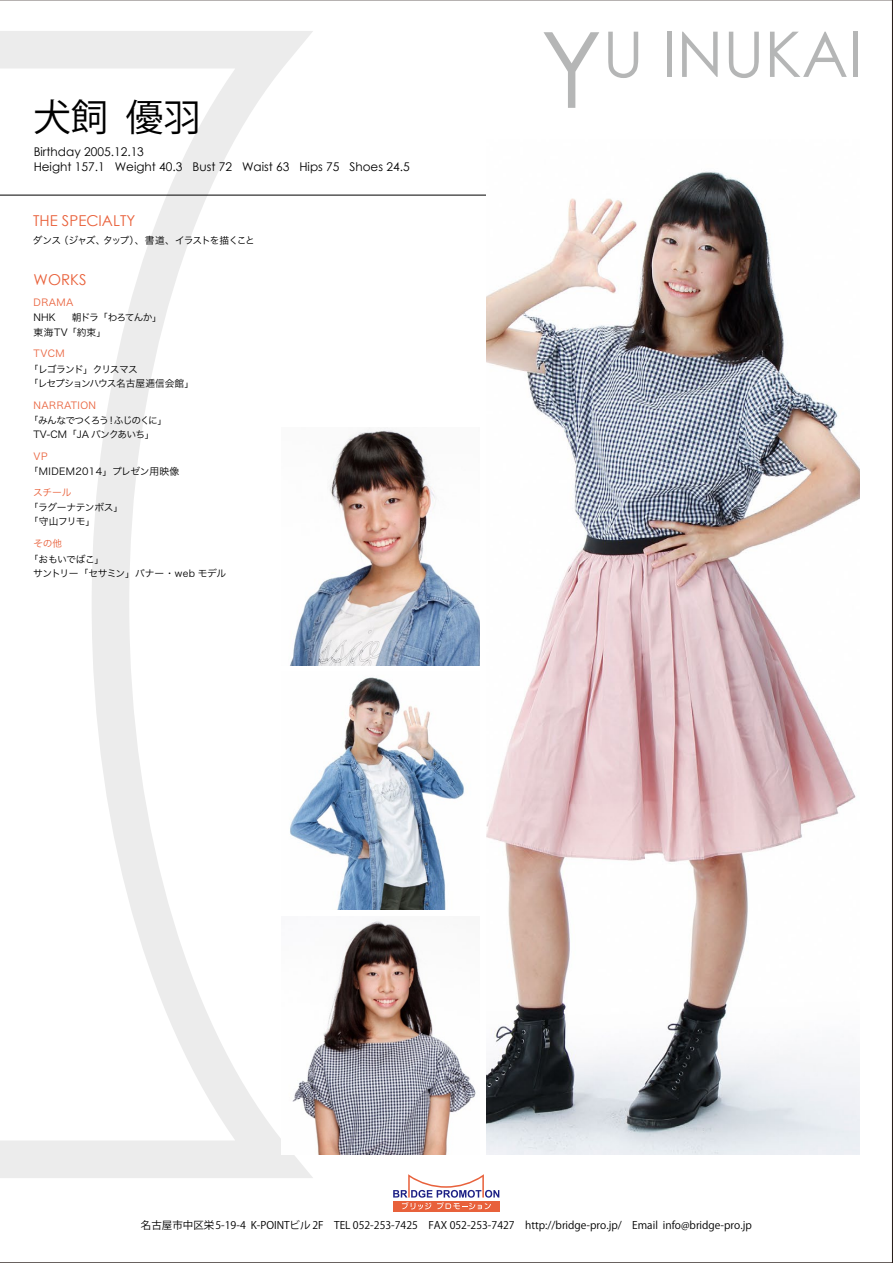
<style>
.page{position:relative;width:893px;height:1263px;background:#fff}
.page>*{position:absolute;margin:0;border:0;box-sizing:border-box;transform-origin:0 0}
.t1{font:63px "Century Gothic";color:#b5b6b6}
.t2{font:37.5px "Koz Go Pro";color:#000}
.t3{font:15px "Century Gothic";color:#e9613b}
.t4{font:12px/15px "Century Gothic";color:#000}
.t5{font:10.5px "Koz Go Pro";color:#000}
.t6{font:9.75px/14.2px "Hira Kaku Pro W3";letter-spacing:-.06em;color:#000}
.t7{font:9.75px/13.5px "Hira Kaku Pro W3";letter-spacing:-.085em;color:#000}
.t8{font:9.75px/14.2px "Hira Kaku Pro W3";letter-spacing:-.09em;color:#000}
.t9{font:9.75px "Hira Kaku Pro W3";letter-spacing:.04em;color:#e9613b}
.t10{font:9.75px "Hira Kaku Pro W3";letter-spacing:-.1em;color:#000}
.t11{font:9.75px "Hira Kaku Pro W3";letter-spacing:.04em;color:#000}
.t12{font:9.75px/14.2px "Hira Kaku Pro W3";letter-spacing:.02em;color:#000}
.t13{font:9.75px "Hira Kaku Pro W3";letter-spacing:-.105em;color:#000}
.s1{font-size:105.3px}
</style>
<div class="page">
<svg style="left:2px;top:31px;width:352px;height:1147px"></svg>
<svg style="left:393px;top:1209px;width:106px;height:2px"></svg>
<svg style="left:393px;top:1174px;width:106px;height:35px"></svg>
<hr style="left:0;top:195px;width:512px;height:1px;background:#000">
<img style="left:282px;top:427px;width:198px;height:238px">
<img style="left:486px;top:171px;width:374px;height:983px">
<img style="left:282px;top:672px;width:182px;height:238px">
<img style="left:282px;top:916px;width:194px;height:238px">
<h2 class="t2" style="left:33px;top:93px;width:169px">犬飼 優羽</h2>
<p class="t4" style="left:34px;top:144px;width:377px">Birthday 2005.12.13<br>Height 157.1 Weight 40.3 Bust 72 Waist 63 Hips 75 Shoes 24.5</p>
<h3 class="t3" style="left:33px;top:211px;width:104px">THE SPECIALTY</h3>
<p class="t10" style="left:33px;top:232px;width:224px">ダンス（ジャズ、タップ）、書道、イラストを描くこと</p>
<h3 class="t3" style="left:34px;top:271px;width:54px">WORKS</h3>
<p class="t9" style="left:34px;top:294px;width:41px">DRAMA</p>
<p class="t12" style="left:34px;top:310px;width:74px">NHK<br>東海TV「約束」</p>
<p class="t13" style="left:72px;top:309px;width:92px">朝ドラ「わろてんか」</p>
<p class="t9" style="left:34px;top:345px;width:33px">TVCM</p>
<p class="t8" style="left:29px;top:361px;width:167px">「レゴランド」クリスマス<br>「レセプションハウス名古屋逓信会館」</p>
<p class="t9" style="left:34px;top:396px;width:64px">NARRATION</p>
<p class="t7" style="left:34px;top:413px;width:135px;text-indent:-5px">「みんなでつくろう！ふじのくに」<br>TV-CM「JA バンクあいち」</p>
<p class="t9" style="left:34px;top:447px;width:15px">VP</p>
<p class="t11" style="left:29px;top:463px;width:152px">「MIDEM2014」プレゼン用映像</p>
<p class="t9" style="left:33px;top:483px;width:40px">スチール</p>
<p class="t6" style="left:29px;top:499px;width:96px">「ラグーナテンボス」「守山フリモ」</p>
<p class="t9" style="left:33px;top:535px;width:31px">その他</p>
<p class="t6" style="left:33px;top:551px;width:194px;text-indent:-5px">「おもいでばこ」<br>サントリー「セサミン」バナー・web モデル</p>
<h1 class="t1" style="left:540px;top:16px;width:324px"><span class="s1">Y</span>U INUKAI</h1>
<p class="t5" style="left:141px;top:1218px;width:612px">名古屋市中区栄5-19-4 K-POINTビル 2F　TEL 052-253-7425　FAX 052-253-7427　http://bridge-pro.jp/　Email info@bridge-pro.jp</p>
</div>
